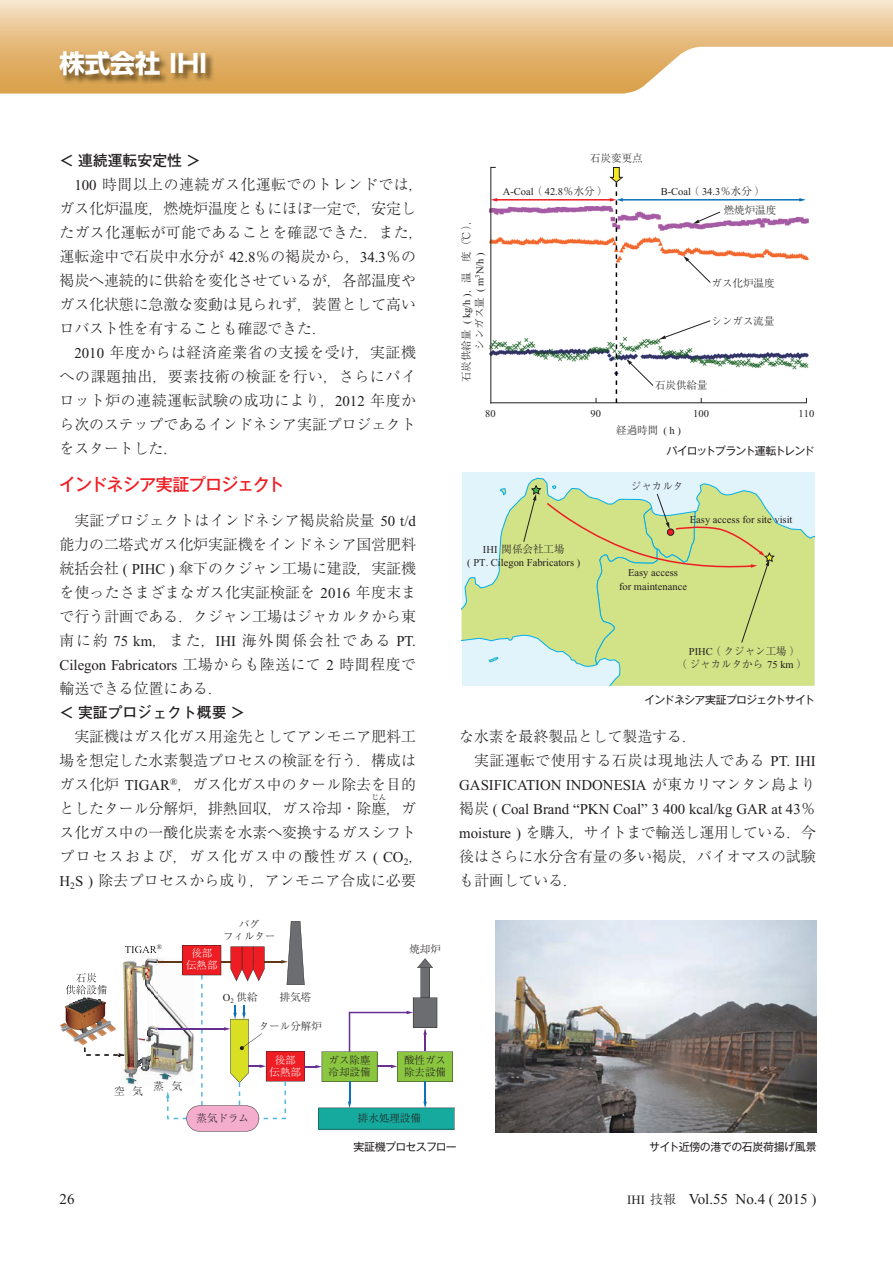
<style>
.page{position:relative;width:893px;height:1263px;background:#fff}
.page>*{position:absolute;margin:0;border:0;box-sizing:border-box;transform-origin:0 0}
.t1{font:700 25.5px "Shin Go Pro";letter-spacing:-.005em;color:#fff}
.t2{font:500 17.25px "Gothic MB101 Pro";letter-spacing:-.055em;color:#ee1d23}
.t3{font:300 15px/24px "Ryumin Pro";color:#231f20;text-align:justify}
.t4{font:15px/24px "Times New Roman";color:#231f20}
.t5{font:300 15px/24px "Ryumin Pro";letter-spacing:.02em;color:#231f20}
.t6{font:300 15px/24px "Ryumin Pro";letter-spacing:.03em;color:#231f20}
.t7{font:700 15px "Futo Go B101 Pro";color:#231f20}
.t8{font:10.95px "Gothic MB101 Pro";letter-spacing:-.06em;color:#231f20}
.t9{font:10.95px "Gothic MB101 Pro";letter-spacing:-.04em;color:#231f20}
.t10{font:10.95px "Gothic MB101 Pro";letter-spacing:-.105em;color:#231f20}
.t11{font:300 10.5px/12px "Ryumin Pro";color:#231f20;text-align:center}
.t12{font:10.5px/13.5px "Times New Roman";color:#231f20;text-align:center}
.t13{font:300 10.5px/12px "Ryumin Pro";color:#fff;text-align:center}
.t14{font:300 7.5px "Ryumin Pro";color:#231f20}
.s1{font-family:"Times New Roman";font-weight:400}
.s2{font-family:"Ryumin Pro";font-weight:300}
.s3{font-size:12.75px}
.s4{font-family:"Ryumin Pro";font-weight:300;font-size:12.75px}
</style>
<div class="page">
<svg style="left:0;top:0;width:893px;height:94px;background:#eac998"></svg>
<img style="left:60px;top:51px;width:154px;height:33px">
<div style="left:462px;top:472px;width:352px;height:214px;background:#e1f4fc"></div>
<svg style="left:462px;top:478px;width:352px;height:208px"></svg>
<div style="left:667px;top:529px;width:7px;height:6px;background:#ee1d23;border-radius:50%"></div>
<div style="left:667px;top:529px;width:7px;height:6px;border:1px solid #231f20;border-radius:50%"></div>
<img style="left:121px;top:958px;width:45px;height:127px">
<hr style="left:158px;top:961px;width:125px;height:1px;background:#603816">
<hr style="left:158px;top:1028px;width:67px;height:1px;background:#663091">
<svg style="left:166px;top:921px;width:288px;height:210px"></svg>
<img style="left:155px;top:958px;width:2px;height:101px">
<img style="left:133px;top:958px;width:22px;height:44px">
<img style="left:148px;top:957px;width:1px;height:99px">
<img style="left:147px;top:957px;width:1px;height:99px">
<img style="left:144px;top:957px;width:1px;height:98px">
<img style="left:143px;top:957px;width:1px;height:98px">
<img style="left:141px;top:957px;width:1px;height:98px">
<img style="left:140px;top:957px;width:1px;height:98px">
<img style="left:137px;top:957px;width:1px;height:98px">
<img style="left:135px;top:957px;width:1px;height:98px">
<img style="left:132px;top:957px;width:1px;height:98px">
<img style="left:65px;top:958px;width:67px;height:44px">
<svg style="left:125px;top:945px;width:33px;height:13px"></svg>
<img style="left:121px;top:958px;width:3px;height:44px">
<img style="left:76px;top:973px;width:21px;height:9px">
<img style="left:66px;top:985px;width:41px;height:9px">
<img style="left:65px;top:998px;width:41px;height:4px">
<img style="left:66px;top:999px;width:39px;height:3px">
<img style="left:61px;top:1002px;width:94px;height:67px">
<img style="left:495px;top:920px;width:321px;height:213px">
<img style="left:489px;top:167px;width:319px;height:236px">
<hr style="left:491px;top:167px;width:1px;height:236px;background:#231f20">
<hr style="left:491px;top:402px;width:315px;height:1px;background:#231f20">
<hr style="left:496px;top:199px;width:115px;height:2px;background:#ee1d23">
<svg style="left:491px;top:198px;width:6px;height:4px"></svg>
<hr style="left:622px;top:199px;width:178px;height:2px;background:#0b72ba">
<svg style="left:799px;top:198px;width:7px;height:4px"></svg>
<svg style="left:609px;top:167px;width:111px;height:236px"></svg>
<h1 class="t1" style="left:59px;top:44px;width:149px">株式会社 IHI</h1>
<p class="t7" style="left:60px;top:149px;width:143px">＜連続運転安定性＞</p>
<p class="t3" style="left:60px;top:171px;width:365px;text-align:left;text-indent:15px"><span class="s1">100</span> 時間以上の連続ガス化運転でのトレンドでは，ガス化炉温度，燃焼炉温度ともにほぼ一定で，安定したガス化運転が可能であることを確認できた．また，運転途中で石炭中水分が <span class="s1">42.8</span>％の褐炭から，<span class="s1">34.3</span>％の褐炭へ連続的に供給を変化させているが，各部温度やガス化状態に急激な変動は見られず，装置として高いロバスト性を有することも確認できた．</p>
<p class="t3" style="left:60px;top:339px;width:358px;text-indent:15px"><span class="s1">2010</span> 年度からは経済産業省の支援を受け，実証機への課題抽出，要素技術の検証を行い，さらにパイロット炉の連続運転試験の成功により，<span class="s1">2012</span> 年度から次のステップであるインドネシア実証プロジェクトをスタートした．</p>
<p class="t2" style="left:59px;top:470px;width:227px">インドネシア実証プロジェクト</p>
<p class="t3" style="left:60px;top:507px;width:358px;text-indent:15px">実証プロジェクトはインドネシア褐炭給炭量 <span class="s1">50 t/d</span>能力の二塔式ガス化炉実証機をインドネシア国営肥料統括会社 <span class="s1">( PIHC )</span> 傘下のクジャン工場に建設，実証機を使ったさまざまなガス化実証検証を <span class="s1">2016</span> 年度末まで行う計画である．クジャン工場はジャカルタから東南に約 <span class="s1">75 km</span>，また，<span class="s1">IHI</span> 海外関係会社である <span class="s1">PT.</span></p>
<p class="t4" style="left:60px;top:653px;width:358px">Cilegon Fabricators <span class="s2">工場からも陸送にて</span> 2 <span class="s2">時間程度で</span></p>
<p class="t3" style="left:60px;top:675px;width:165px">輸送できる位置にある．</p>
<p class="t7" style="left:60px;top:701px;width:187px">＜実証プロジェクト概要＞</p>
<p class="t3" style="left:60px;top:723px;width:358px;text-indent:15px">実証機はガス化ガス用途先としてアンモニア肥料工場を想定した水素製造プロセスの検証を行う．構成はガス化炉 <span class="s1">TIGAR</span><sup>®</sup>，ガス化ガス中のタール除去を目的としたタール分解炉，排熱回収，ガス冷却・除塵，ガ</p>
<p class="t14" style="left:371px;top:791px;width:16px">じん</p>
<p class="t5" style="left:60px;top:819px;width:365px">ス化ガス中の一酸化炭素を水素へ変換するガスシフトプロセスおよび，ガス化ガス中の酸性ガス <span class="s1">( CO</span><sub>2</sub>，<br><span class="s1">H</span><sub>2</sub><span class="s1">S )</span> 除去プロセスから成り，アンモニア合成に必要</p>
<p class="t11" style="left:223px;top:917px;width:54px">バグ<br>フィルター</p>
<p class="t13" style="left:186px;top:947px;width:33px">後部伝熱部</p>
<p class="t11" style="left:223px;top:990px;width:36px"><span class="s1">O</span><sub>2</sub> 供給</p>
<p class="t11" style="left:280px;top:990px;width:33px">排気塔</p>
<p class="t11" style="left:259px;top:1020px;width:64px">タール分解炉</p>
<p class="t11" style="left:409px;top:942px;width:33px">焼却炉</p>
<p class="t11" style="left:114px;top:1082px;width:70px">空 気 蒸 気</p>
<p class="t11" style="left:196px;top:1111px;width:54px">蒸気ドラム</p>
<p class="t13" style="left:270px;top:1053px;width:33px">後部伝熱部</p>
<p class="t11" style="left:404px;top:1053px;width:43px;text-align:left">酸性ガス除去設備</p>
<p class="t11" style="left:358px;top:1111px;width:64px">排水処理設備</p>
<p class="t11" style="left:328px;top:1053px;width:43px;text-align:left">ガス除塵冷却設備</p>
<p class="t11" style="left:590px;top:152px;width:54px">石炭変更点</p>
<p class="t12" style="left:503px;top:185px;width:106px">A-Coal<span class="s2">（</span> 42.8<span class="s2">％水分）</span></p>
<p class="t12" style="left:661px;top:185px;width:106px">B-Coal<span class="s2">（</span> 34.3<span class="s2">％水分）</span></p>
<p class="t11" style="left:724px;top:204px;width:54px">燃焼炉温度</p>
<p class="t11" style="left:459px;top:382px;width:169px;rotate:-90deg">石炭供給量 <span class="s1">( kg/h )</span>，温　度（℃），</p>
<p class="t12" style="left:473px;top:350px;width:99px;rotate:-90deg"><span class="s2">シンガス量</span> ( m<sup>3</sup>N/h )</p>
<p class="t11" style="left:712px;top:276px;width:64px">ガス化炉温度</p>
<p class="t11" style="left:712px;top:314px;width:64px">シンガス流量</p>
<p class="t11" style="left:655px;top:378px;width:54px">石炭供給量</p>
<p class="t11" style="left:616px;top:423px;width:66px">経過時間 <span class="s1">( h )</span></p>
<p class="t12" style="left:485px;top:407px;width:12px">80</p>
<p class="t12" style="left:591px;top:407px;width:12px">90</p>
<p class="t12" style="left:693px;top:407px;width:17px">100</p>
<p class="t12" style="left:798px;top:407px;width:17px">110</p>
<p class="t10" style="left:666px;top:442px;width:150px">パイロットプラント運転トレンド</p>
<p class="t11" style="left:483px;top:542px;width:83px"><span class="s1">IHI</span> 関係会社工場</p>
<p class="t12" style="left:467px;top:556px;width:114px">( PT. Cilegon Fabricators )</p>
<p class="t11" style="left:631px;top:479px;width:54px">ジャカルタ</p>
<p class="t12" style="left:690px;top:513px;width:104px">Easy access for site visit</p>
<p class="t12" style="left:619px;top:566px;width:69px">Easy access<br>for maintenance</p>
<p class="t11" style="left:677px;top:643px;width:132px;line-height:13.5px"><span class="s1">PIHC</span>（クジャン工場）<br>（ジャカルタから <span class="s1">75 km</span> ）</p>
<p class="t8" style="left:645px;top:691px;width:172px">インドネシア実証プロジェクトサイト</p>
<p class="t6" style="left:474px;top:723px;width:343px;text-indent:-15px">な水素を最終製品として製造する．<br>実証運転で使用する石炭は現地法人である <span class="s1">PT. IHI</span></p>
<p class="t4" style="left:459px;top:773px;width:358px">GASIFICATION INDONESIA <span class="s2">が東カリマンタン島より褐炭</span> ( Coal Brand “PKN Coal” 3 400 kcal/kg GAR at 43<span class="s2">％</span></p>
<p class="t3" style="left:459px;top:819px;width:358px"><span class="s1">moisture )</span> を購入，サイトまで輸送し運用している．今後はさらに水分含有量の多い褐炭，バイオマスの試験も計画している．</p>
<p class="t8" style="left:354px;top:1137px;width:105px">実証機プロセスフロー</p>
<p class="t9" style="left:649px;top:1138px;width:169px">サイト近傍の港での石炭荷揚げ風景</p>
<p class="t4" style="left:60px;top:1187px;width:16px">26</p>
<p class="t4" style="left:627px;top:1187px;width:191px"><span class="s3">IHI</span> <span class="s4">技報　</span>Vol.55 No.4 ( 2015 )</p>
</div>
